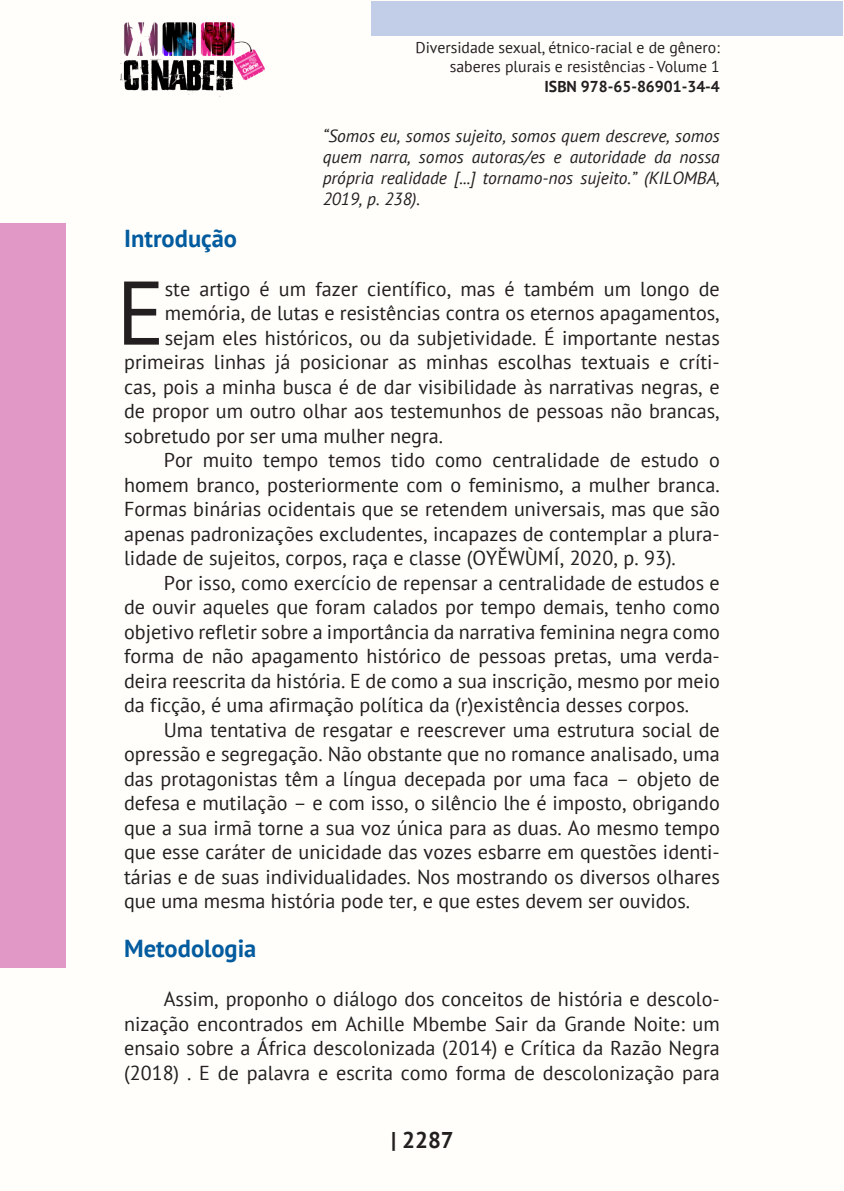
<style>
.page{position:relative;width:844px;height:1191px;background:#fff}
.page>*{position:absolute;margin:0;border:0;box-sizing:border-box;transform-origin:0 0}
._7_CAPITULAR{font:90.12px "PT Sans";color:#231f20}
._9_SUBTÍTULOS{font:700 24.5px "PT Sans";color:#015b9e}
.t1{font:700 22.75px "PT Sans";color:#231f20}
._8_CORPO{font:20.12px/24.5px "PT Sans";color:#231f20;text-align:justify}
._7_CAPITULAR-2{font:20.12px "PT Sans";color:#231f20}
._10_CITACAO{font:italic 17.5px/21px "PT Sans";color:#231f20;text-align:justify}
.t2{font:15.75px/18.9px "PT Sans";color:#231f20;text-align:right}
.t3{font:700 15.75px "PT Sans";color:#231f20}
</style>
<div class="page">
<div style="left:0;top:0;width:843px;height:1191px;background:#fffefa"></div>
<div style="left:371px;top:1px;width:471px;height:35px;background:#c2cde7"></div>
<div style="left:0;top:223px;width:65px;height:744px;background:#e198c7"></div>
<img style="left:120px;top:22px;width:144px;height:75px">
<p class="t2" style="left:415px;top:38px;width:306px">Diversidade sexual, étnico-racial e de gênero: saberes plurais e resistências - Volume 1</p>
<p class="t3" style="left:544px;top:76px;width:177px">ISBN 978-65-86901-34-4</p>
<p class="_10_CITACAO" style="left:322px;top:125px;width:398px">“Somos eu, somos sujeito, somos quem descreve, somos quem narra, somos autoras/es e autoridade da nossa própria realidade [...] tornamo-nos sujeito.” (KILOMBA, 2019, p. 238).</p>
<p class="_9_SUBTÍTULOS" style="left:124px;top:222px;width:114px">Introdução</p>
<p class="_7_CAPITULAR" style="left:116px;top:255px;width:50px">E</p>
<p class="_7_CAPITULAR-2" style="left:165px;top:276px;width:556px">ste artigo é um fazer científico, mas é também um longo de</p>
<p class="_7_CAPITULAR-2" style="left:165px;top:300px;width:556px">memória, de lutas e resistências contra os eternos apagamentos,</p>
<p class="_7_CAPITULAR-2" style="left:165px;top:325px;width:556px">sejam eles históricos, ou da subjetividade. É importante nestas</p>
<p class="_7_CAPITULAR-2" style="left:124px;top:349px;width:597px">primeiras linhas já posicionar as minhas escolhas textuais e críti-</p>
<p class="_7_CAPITULAR-2" style="left:124px;top:374px;width:597px">cas, pois a minha busca é de dar visibilidade às narrativas negras, e</p>
<p class="_7_CAPITULAR-2" style="left:124px;top:398px;width:597px">de propor um outro olhar aos testemunhos de pessoas não brancas,</p>
<p class="_7_CAPITULAR-2" style="left:124px;top:423px;width:320px">sobretudo por ser uma mulher negra.</p>
<p class="_8_CORPO" style="left:124px;top:447px;width:597px;text-indent:40px">Por muito tempo temos tido como centralidade de estudo o homem branco, posteriormente com o feminismo, a mulher branca.<br>Formas binárias ocidentais que se retendem universais, mas que são apenas padronizações excludentes, incapazes de contemplar a plura&shy;lidade de sujeitos, corpos, raça e classe (OYĚWÙMÍ, 2020, p. 93).</p>
<p class="_8_CORPO" style="left:124px;top:570px;width:597px;text-indent:40px">Por isso, como exercício de repensar a centralidade de estudos e de ouvir aqueles que foram calados por tempo demais, tenho como objetivo refletir sobre a importância da narrativa feminina negra como forma de não apagamento histórico de pessoas pretas, uma verda&shy;deira reescrita da história. E de como a sua inscrição, mesmo por meio da ficção, é uma afirmação política da (r)existência desses corpos.</p>
<p class="_8_CORPO" style="left:124px;top:717px;width:597px;text-indent:40px">Uma tentativa de resgatar e reescrever uma estrutura social de opressão e segregação. Não obstante que no romance analisado, uma das protagonistas têm a língua decepada por uma faca – objeto de defesa e mutilação – e com isso, o silêncio lhe é imposto, obrigando que a sua irmã torne a sua voz única para as duas. Ao mesmo tempo que esse caráter de unicidade das vozes esbarre em questões identi&shy;tárias e de suas individualidades. Nos mostrando os diversos olhares que uma mesma história pode ter, e que estes devem ser ouvidos.</p>
<p class="_9_SUBTÍTULOS" style="left:124px;top:932px;width:134px">Metodologia</p>
<p class="_8_CORPO" style="left:124px;top:986px;width:597px;text-indent:40px">Assim, proponho o diálogo dos conceitos de história e descolo&shy;nização encontrados em Achille Mbembe Sair da Grande Noite: um ensaio sobre a África descolonizada (2014) e Crítica da Razão Negra (2018) . E de palavra e escrita como forma de descolonização para</p>
<p class="t1" style="left:391px;top:1125px;width:64px">| 2287</p>
</div>
